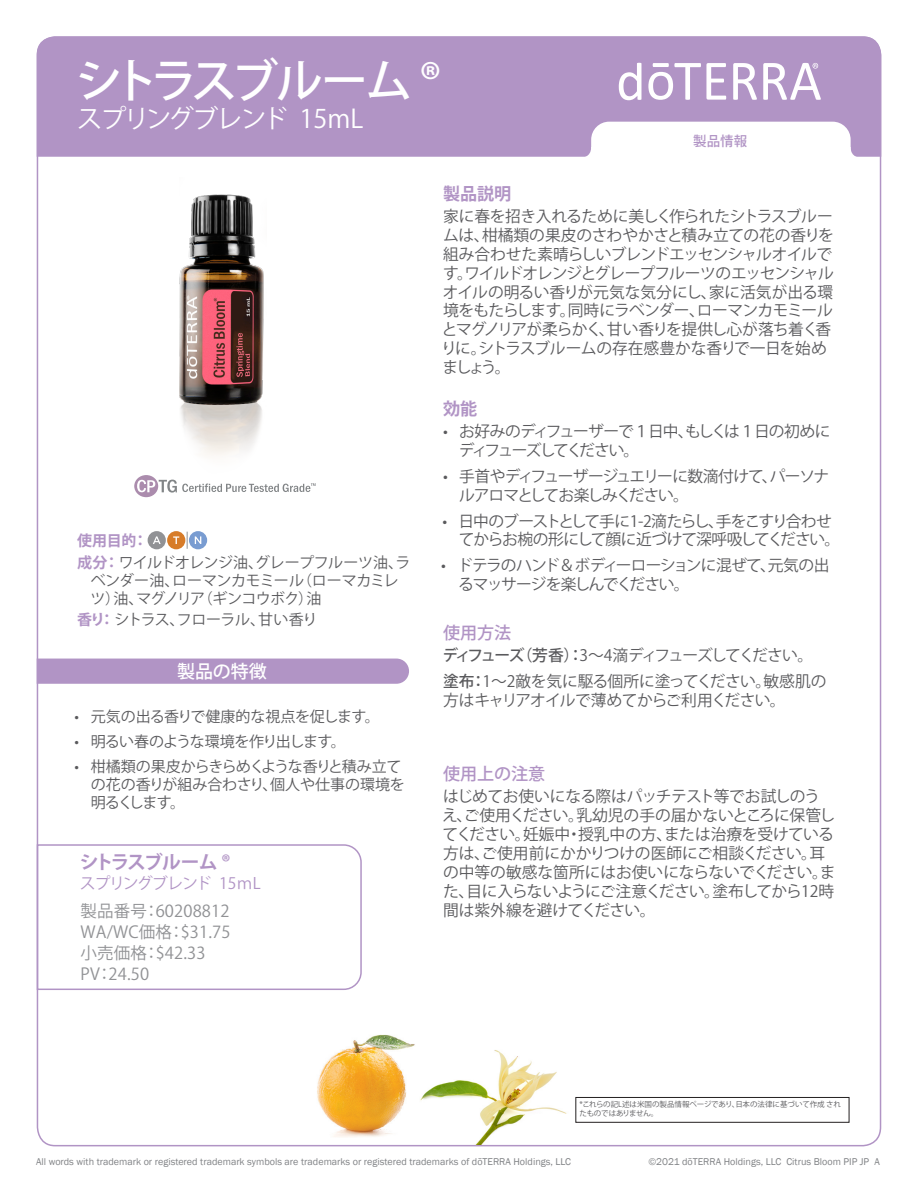
<style>
.page{position:relative;width:918px;height:1188px;background:#fff}
.page>*{position:absolute;margin:0;border:0;box-sizing:border-box;transform-origin:0 0}
.Main_H1{font:500 46.5px "Koz Go Pro";letter-spacing:-.12em;color:#fff}
.Main_H2{font:25.5px "Koz Go Pro";letter-spacing:-.07em;color:#fff}
.Tag_H1{font:700 18.75px "Koz Go Pro";letter-spacing:-.1em;color:#b194c5}
.t1{font:500 18px "Koz Go Pr 6 N";letter-spacing:-.005em;color:#fff}
.t2{font:500 17.1px "Koz Go Pro";color:#b194c5}
.t3{font:700 17.1px "Koz Go Pro";color:#b194c5}
.Tag_details{font:16.5px "Koz Go Pro";letter-spacing:.01em;color:#919295}
.Body{font:15.75px/18.9px "Koz Go Pro";letter-spacing:-.05em;color:#5a5a5d}
.Body-2{font:15.75px/18.9px "Koz Go Pro";letter-spacing:-.02em;color:#5a5a5d}
.Body-3{font:15.75px/18.9px "Koz Go Pro";letter-spacing:-.075em;color:#5a5a5d}
.Directions_Bold_Attr{font:15.75px/18.9px "Koz Go Pro";letter-spacing:-.03em;color:#5a5a5d}
.Directions_Bold_Attr-2{font:15.75px "Koz Go Pro";letter-spacing:-.1em;color:#5a5a5d}
.Tag_H2{font:15.75px "Koz Go Pro";letter-spacing:-.06em;color:#b194c5}
.Oil_Attribute_Panel{font:15px/18px "Koz Go Pro";letter-spacing:-.03em;color:#5a5a5d}
.Oil_Attribute_Panel-2{font:15px/18px "Koz Go Pro";letter-spacing:-.01em;color:#5a5a5d}
.Oil_Attribute_Panel-3{font:15px "Koz Go Pro";letter-spacing:-.05em;color:#5a5a5d}
.Oil_Attribute_Panel-4{font:700 15px "Koz Go Pro";color:#b194c5}
.Purple_Headers{font:500 13.5px "Koz Go Pro";color:#b194c5}
.t4{font:10.2px "Franklin Gothic";color:#808285}
.t5{font:7.5px/9px "Koz Go Pro";letter-spacing:-.01em;color:#5a5a5d}
.s1{font-weight:700;color:#b194c5}
.s2{font-weight:500}
</style>
<div class="page">
<div style="left:37px;top:36px;width:844px;height:121px;background:#b194c5"></div>
<svg style="left:733px;top:63px;width:24px;height:37px"></svg>
<svg style="left:648px;top:63px;width:78px;height:37px"></svg>
<svg style="left:619px;top:63px;width:22px;height:37px"></svg>
<svg style="left:763px;top:63px;width:58px;height:37px"></svg>
<svg style="left:581px;top:122px;width:280px;height:35px"></svg>
<div style="left:576px;top:1097px;width:273px;height:25px;border:1px solid #231f20"></div>
<svg style="left:187px;top:532px;width:1px;height:17px"></svg>
<div style="left:148px;top:531px;width:18px;height:18px;background:#919295;border-radius:50%"></div>
<svg style="left:153px;top:536px;width:8px;height:8px"></svg>
<div style="left:167px;top:531px;width:18px;height:18px;background:#d77c29;border-radius:50%"></div>
<svg style="left:173px;top:536px;width:6px;height:8px"></svg>
<div style="left:189px;top:531px;width:18px;height:18px;background:#799cd1;border-radius:50%"></div>
<svg style="left:195px;top:536px;width:6px;height:8px"></svg>
<div style="left:37px;top:659px;width:372px;height:25px;background:#b194c5"></div>
<svg style="left:36px;top:844px;width:326px;height:147px"></svg>
<svg style="left:134px;top:475px;width:182px;height:22px"></svg>
<img style="left:180px;top:194px;width:84px;height:262px">
<img style="left:317px;top:1034px;width:98px;height:103px">
<img style="left:420px;top:1050px;width:147px;height:95px">
<p class="Main_H1" style="left:76px;top:51px;width:367px">シトラスブルーム ®</p>
<p class="Main_H2" style="left:77px;top:102px;width:288px">スプリングブレンド 15mL</p>
<p class="Purple_Headers" style="left:693px;top:132px;width:55px">製品情報</p>
<p class="Oil_Attribute_Panel-4" style="left:77px;top:531px;width:72px">使用目的：</p>
<p class="Oil_Attribute_Panel" style="left:90px;top:554px;width:322px;text-indent:-13px"><span class="s1">成分：</span>ワイルドオレンジ油、グレープフルーツ油、ラベンダー油、ローマンカモミール（ローマカミレツ）油、マグノリア（ギンコウボク）油</p>
<p class="Oil_Attribute_Panel" style="left:77px;top:611px;width:242px"><span class="s1">香り：</span>シトラス、フローラル、甘い香り</p>
<p class="t1" style="left:177px;top:662px;width:91px">製品の特徴</p>
<p class="Oil_Attribute_Panel-2" style="left:75px;top:708px;width:307px">• 元気の出る香りで健康的な視点を促します。</p>
<p class="Oil_Attribute_Panel-3" style="left:75px;top:732px;width:273px">• 明るい春のような環境を作り出します。</p>
<p class="Oil_Attribute_Panel-2" style="left:91px;top:757px;width:316px;text-indent:-16px">• 柑橘類の果皮からきらめくような香りと積み立ての花の香りが組み合わさり、個人や仕事の環境を明るくします。</p>
<p class="Tag_H1" style="left:80px;top:851px;width:152px">シトラスブルーム ®</p>
<p class="Tag_H2" style="left:80px;top:873px;width:182px">スプリングブレンド 15ｍL</p>
<p class="Tag_details" style="left:81px;top:900px;width:150px">製品番号：60208812</p>
<p class="Tag_details" style="left:81px;top:921px;width:151px">WA/WC価格：$31.75</p>
<p class="Tag_details" style="left:81px;top:942px;width:126px">小売価格：$42.33</p>
<p class="Tag_details" style="left:81px;top:963px;width:70px">PV：24.50</p>
<p class="t3" style="left:443px;top:182px;width:70px">製品説明</p>
<p class="Body" style="left:441px;top:207px;width:394px">家に春を招き入れるために美しく作られたシトラスブルームは、柑橘類の果皮のさわやかさと積み立ての花の香りを組み合わせた素晴らしいブレンドエッセンシャルオイルです。ワイルドオレンジとグレープフルーツのエッセンシャルオイルの明るい香りが元気な気分にし、家に活気が出る環境をもたらします。同時にラベンダー、ローマンカモミールとマグノリアが柔らかく、甘い香りを提供し心が落ち着く香りに。シトラスブルームの存在感豊かな香りで一日を始めましょう。</p>
<p class="t3" style="left:443px;top:398px;width:36px">効能</p>
<p class="Body-3" style="left:459px;top:423px;width:373px;text-indent:-16px">• お好みのディフューザーで１日中、もしくは１日の初めにディフューズしてください。</p>
<p class="Body-3" style="left:459px;top:467px;width:372px;text-indent:-16px">• 手首やディフューザージュエリーに数滴付けて、パーソナルアロマとしてお楽しみください。</p>
<p class="Body" style="left:459px;top:512px;width:383px;text-indent:-16px">• 日中のブーストとして手に1-2滴たらし、手をこすり合わせてからお椀の形にして顔に近づけて深呼吸してください。</p>
<p class="Body" style="left:458px;top:556px;width:373px;text-indent:-17px">• ドテラのハンド＆ボディーローションに混ぜて、元気の出るマッサージを楽しんでください。</p>
<p class="t2" style="left:443px;top:622px;width:70px">使用方法</p>
<p class="Directions_Bold_Attr-2" style="left:442px;top:645px;width:372px"><span class="s2">ディフューズ（芳香）：</span>3～4滴ディフューズしてください。</p>
<p class="Directions_Bold_Attr" style="left:443px;top:672px;width:385px"><span class="s2">塗布：</span>1～2敵を気に駆る個所に塗ってください。敏感肌の方はキャリアオイルで薄めてからご利用ください。</p>
<p class="t2" style="left:443px;top:763px;width:104px">使用上の注意</p>
<p class="Body-2" style="left:442px;top:787px;width:395px">はじめてお使いになる際はパッチテスト等でお試しのうえ、ご使用ください。乳幼児の手の届かないところに保管してください。妊娠中・授乳中の方、または治療を受けている方は、ご使用前にかかりつけの医師にご相談ください。耳の中等の敏感な箇所にはお使いにならないでください。また、目に入らないようにご注意ください。塗布してから12時間は紫外線を避けてください。</p>
<p class="t5" style="left:580px;top:1100px;width:263px">*これらの記L述は米国の製品情報ページであり、日本の法律に基づいて作成 されたものではありません。</p>
<p class="t4" style="left:36px;top:1155px;width:536px">All words with trademark or registered trademark symbols are trademarks or registered trademarks of dōTERRA Holdings, LLC</p>
<p class="t4" style="left:648px;top:1155px;width:233px">©2021 dōTERRA Holdings, LLC Citrus Bloom PIP JP A</p>
</div>
